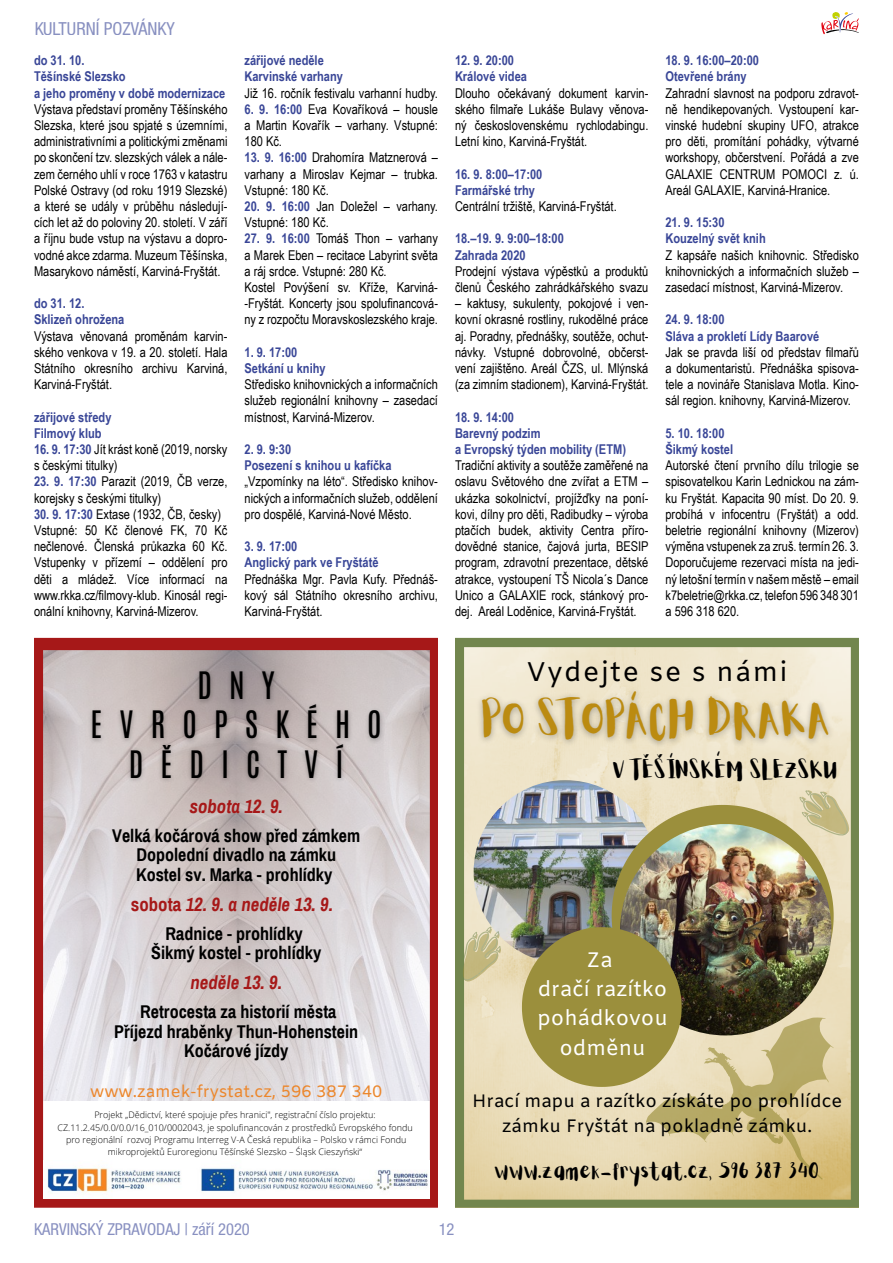
<style>
.page{position:relative;width:893px;height:1263px;background:#fff}
.page>*{position:absolute;margin:0;border:0;box-sizing:border-box;transform-origin:0 0}
.t1{font:40.35px "Aloja Extended";color:#bb8b11}
.t2{font:31.5px/39.3px "Antonio";letter-spacing:.54em;color:#000;text-align:center}
.t3{font:27px "Amiko";letter-spacing:.06em;color:#000}
.t4{font:21px/29.2px "Amiko";color:#fff;text-align:center}
.t5{font:21px "Aloja Extended";color:#000}
.t6{font:italic 700 18.75px "Archivo Narrow";color:#a61818}
.t7{font:700 18px/19.6px "Archivo Narrow";color:#000;text-align:center}
.t8{font:18px/24.8px "Amiko";color:#000;text-align:center}
.t9{font:18px "Aloja Extended";color:#000}
.t10{font:condensed 18px "Helvetica Neue LT Pro";color:#394697}
.t11{font:16.5px "Amiko";color:#ec872c}
.t12{font:condensed 16.5px "Helvetica Neue LT Pro";color:#394697}
.t13{font:13.5px/16.2px "Arial Narrow";color:#000;text-align:justify}
.t14{font:700 13.5px "Arial Narrow";color:#394697}
.t15{font:300 9px/12.5px "Open Sans";color:#000;text-align:center}
.s1{font-weight:700;color:#394697}
.s2{font-style:normal}
</style>
<div class="page">
<svg style="left:821px;top:12px;width:38px;height:22px"></svg>
<svg style="left:34px;top:638px;width:404px;height:570px;background:#d3c1c2"></svg>
<img style="left:44px;top:1160px;width:385px;height:38px">
<svg style="left:455px;top:638px;width:404px;height:570px;background:#d2cca6"></svg>
<img style="left:474px;top:780px;width:183px;height:184px;border-radius:92px">
<svg style="left:612px;top:805px;width:222px;height:122px;background:#b3aa77"></svg>
<img style="left:620px;top:824px;width:211px;height:211px;border-radius:106px">
<svg style="left:522px;top:927px;width:312px;height:252px;background:#ada16f"></svg>
<svg style="left:799px;top:790px;width:54px;height:48px;background:#d2c9a0"></svg>
<div style="left:473px;top:683px;width:364px;height:68px;background:#000;opacity:.33"></div>
<svg style="left:459px;top:927px;width:42px;height:57px;background:#c6c094"></svg>
<h3 class="t10" style="left:34px;top:18px;width:142px">KULTURNÍ POZVÁNKY</h3>
<p class="t14" style="left:34px;top:50px;width:52px">do 31. 10.</p>
<p class="t14" style="left:34px;top:66px;width:93px">Těšínské Slezsko</p>
<p class="t14" style="left:34px;top:83px;width:193px">a jeho proměny v době modernizace</p>
<p class="t13" style="left:34px;top:100px;width:195px">Výstava představí proměny Těšínského Slezska, které jsou spjaté s územními, administrativními a politickými změnami po skončení tzv. slezských válek a nále&shy;zem černého uhlí v roce 1763 v katastru Polské Ostravy (od roku 1919 Slezské) a které se udály v průběhu následují&shy;cích let až do poloviny 20. století. V září a říjnu bude vstup na výstavu a dopro&shy;vodné akce zdarma. Muzeum Těšínska, Masarykovo náměstí, Karviná-Fryštát.</p>
<p class="t14" style="left:34px;top:293px;width:52px">do 31. 12.</p>
<p class="t14" style="left:34px;top:309px;width:92px">Sklizeň ohrožena</p>
<p class="t13" style="left:34px;top:327px;width:195px">Výstava věnovaná proměnám karvin&shy;ského venkova v 19. a 20. století. Hala Státního okresního archivu Karviná, Karviná-Fryštát.</p>
<p class="t14" style="left:34px;top:407px;width:79px">zářijové středy</p>
<p class="t14" style="left:34px;top:423px;width:69px">Filmový klub</p>
<p class="t13" style="left:34px;top:441px;width:195px"><span class="s1">16. 9. 17:30</span> Jít krást koně (2019, norsky s českými titulky)</p>
<p class="t13" style="left:34px;top:473px;width:195px"><span class="s1">23. 9. 17:30</span> Parazit (2019, ČB verze, korejsky s českými titulky)</p>
<p class="t13" style="left:34px;top:505px;width:189px"><span class="s1">30. 9. 17:30</span> Extase (1932, ČB, česky)</p>
<p class="t13" style="left:34px;top:522px;width:195px">Vstupné: 50 Kč členové FK, 70 Kč nečlenové. Členská průkazka 60 Kč.<br>Vstupenky v přízemí – oddělení pro děti a mládež. Více informací na www.rkka.cz/filmovy-klub. Kinosál regi&shy;onální knihovny, Karviná-Mizerov.</p>
<p class="t14" style="left:244px;top:50px;width:81px">zářijové neděle</p>
<p class="t14" style="left:244px;top:66px;width:100px">Karvinské varhany</p>
<p class="t13" style="left:244px;top:84px;width:195px">Již 16. ročník festivalu varhanní hudby.</p>
<p class="t13" style="left:244px;top:100px;width:195px"><span class="s1">6. 9. 16:00</span> Eva Kovaříková – housle a Martin Kovařík – varhany. Vstupné:<br>180 Kč.</p>
<p class="t13" style="left:244px;top:149px;width:195px"><span class="s1">13. 9. 16:00</span> Drahomíra Matznerová – varhany a Miroslav Kejmar – trubka.<br>Vstupné: 180 Kč.</p>
<p class="t13" style="left:244px;top:198px;width:195px"><span class="s1">20. 9. 16:00</span> Jan Doležel – varhany.<br>Vstupné: 180 Kč.</p>
<p class="t13" style="left:244px;top:230px;width:195px"><span class="s1">27. 9. 16:00</span> Tomáš Thon – varhany a Marek Eben – recitace Labyrint světa a ráj srdce. Vstupné: 280 Kč.</p>
<p class="t13" style="left:244px;top:279px;width:195px">Kostel Povýšení sv. Kříže, Karviná--Fryštát. Koncerty jsou spolufinancová&shy;ny z rozpočtu Moravskoslezského kraje.</p>
<p class="t14" style="left:244px;top:342px;width:54px">1. 9. 17:00</p>
<p class="t14" style="left:244px;top:358px;width:83px">Setkání u knihy</p>
<p class="t13" style="left:244px;top:376px;width:195px">Středisko knihovnických a informačních služeb regionální knihovny – zasedací místnost, Karviná-Mizerov.</p>
<p class="t14" style="left:244px;top:439px;width:48px">2. 9. 9:30</p>
<p class="t14" style="left:244px;top:455px;width:149px">Posezení s knihou u kafíčka</p>
<p class="t13" style="left:244px;top:473px;width:195px">„Vzpomínky na léto“. Středisko knihov&shy;nických a informačních služeb, oddělení pro dospělé, Karviná-Nové Město.</p>
<p class="t14" style="left:244px;top:536px;width:54px">3. 9. 17:00</p>
<p class="t14" style="left:244px;top:552px;width:136px">Anglický park ve Fryštátě</p>
<p class="t13" style="left:244px;top:570px;width:195px">Přednáška Mgr. Pavla Kufy. Přednáš&shy;kový sál Státního okresního archivu, Karviná-Fryštát.</p>
<p class="t2" style="left:91px;top:666px;width:293px">DNY<br>EVROPSKÉHO<br>DĚDICTVÍ</p>
<p class="t6" style="left:190px;top:795px;width:95px">sobota 12. 9.</p>
<p class="t7" style="left:112px;top:826px;width:250px">Velká kočárová show před zámkem<br>Dopolední divadlo na zámku<br>Kostel sv. Marka - prohlídky</p>
<p class="t6" style="left:131px;top:893px;width:204px"><span class="s2">sobota</span> 12. 9. a neděle 13. 9.</p>
<p class="t7" style="left:151px;top:923px;width:172px">Radnice - prohlídky<br>Šikmý kostel - prohlídky</p>
<p class="t6" style="left:190px;top:971px;width:93px">neděle 13. 9.</p>
<p class="t7" style="left:114px;top:1002px;width:245px">Retrocesta za historií města<br>Příjezd hraběnky Thun-Hohenstein<br>Kočárové jízdy</p>
<p class="t11" style="left:90px;top:1082px;width:294px">www.zamek-frystat.cz, 596 387 340</p>
<p class="t15" style="left:57px;top:1108px;width:357px">Projekt „Dědictví, které spojuje přes hranici", registrační číslo projektu:<br>CZ.11.2.45/0.0/0.0/16_010/0002043, je spolufinancován z prostředků Evropského fondu pro regionální rozvoj Programu Interreg V-A Česká republika – Polsko v rámci Fondu mikroprojektů Euroregionu Těšínské Slezsko – Śląsk Cieszyński“</p>
<p class="t14" style="left:455px;top:50px;width:61px">12. 9. 20:00</p>
<p class="t14" style="left:455px;top:66px;width:73px">Králové videa</p>
<p class="t13" style="left:455px;top:84px;width:195px">Dlouho očekávaný dokument karvin&shy;ského filmaře Lukáše Bulavy věnova&shy;ný československému rychlodabingu.<br>Letní kino, Karviná-Fryštát.</p>
<p class="t14" style="left:455px;top:164px;width:89px">16. 9. 8:00–17:00</p>
<p class="t14" style="left:455px;top:180px;width:81px">Farmářské trhy</p>
<p class="t13" style="left:455px;top:198px;width:163px">Centrální tržiště, Karviná-Fryštát.</p>
<p class="t14" style="left:455px;top:228px;width:110px">18.–19. 9. 9:00–18:00</p>
<p class="t14" style="left:455px;top:245px;width:72px">Zahrada 2020</p>
<p class="t13" style="left:455px;top:262px;width:195px">Prodejní výstava výpěstků a produktů členů Českého zahrádkářského svazu</p>
<p class="t13" style="left:455px;top:295px;width:195px">– kaktusy, sukulenty, pokojové i ven&shy;kovní okrasné rostliny, rukodělné práce aj. Poradny, přednášky, soutěže, ochut&shy;návky. Vstupné dobrovolné, občerst&shy;vení zajištěno. Areál ČZS, ul. Mlýnská (za zimním stadionem), Karviná-Fryštát.</p>
<p class="t14" style="left:455px;top:407px;width:61px">18. 9. 14:00</p>
<p class="t14" style="left:455px;top:423px;width:87px">Barevný podzim</p>
<p class="t14" style="left:455px;top:439px;width:173px">a Evropský týden mobility (ETM)</p>
<p class="t13" style="left:455px;top:457px;width:195px">Tradiční aktivity a soutěže zaměřené na oslavu Světového dne zvířat a ETM – ukázka sokolnictví, projížďky na poní&shy;kovi, dílny pro děti, Radibudky – výroba ptačích budek, aktivity Centra příro&shy;dovědné stanice, čajová jurta, BESIP program, zdravotní prezentace, dětské atrakce, vystoupení TŠ Nicola´s Dance Unico a GALAXIE rock, stánkový pro&shy;dej. Areál Loděnice, Karviná-Fryštát.</p>
<p class="t14" style="left:665px;top:50px;width:95px">18. 9. 16:00–20:00</p>
<p class="t14" style="left:665px;top:66px;width:83px">Otevřené brány</p>
<p class="t13" style="left:665px;top:84px;width:195px">Zahradní slavnost na podporu zdravot&shy;ně hendikepovaných. Vystoupení kar&shy;vinské hudební skupiny UFO, atrakce pro děti, promítání pohádky, výtvarné workshopy, občerstvení. Pořádá a zve GALAXIE CENTRUM POMOCI z. ú.<br>Areál GALAXIE, Karviná-Hranice.</p>
<p class="t14" style="left:665px;top:212px;width:61px">21. 9. 15:30</p>
<p class="t14" style="left:665px;top:228px;width:102px">Kouzelný svět knih</p>
<p class="t13" style="left:665px;top:246px;width:195px">Z kapsáře našich knihovnic. Středisko knihovnických a informačních služeb – zasedací místnost, Karviná-Mizerov.</p>
<p class="t14" style="left:665px;top:309px;width:61px">24. 9. 18:00</p>
<p class="t14" style="left:665px;top:326px;width:155px">Sláva a prokletí Lídy Baarové</p>
<p class="t13" style="left:665px;top:343px;width:195px">Jak se pravda liší od představ filmařů a dokumentaristů. Přednáška spisova&shy;tele a novináře Stanislava Motla. Kino&shy;sál region. knihovny, Karviná-Mizerov.</p>
<p class="t14" style="left:665px;top:423px;width:61px">5. 10. 18:00</p>
<p class="t14" style="left:665px;top:439px;width:69px">Šikmý kostel</p>
<p class="t13" style="left:665px;top:457px;width:195px">Autorské čtení prvního dílu trilogie se spisovatelkou Karin Lednickou na zám&shy;ku Fryštát. Kapacita 90 míst. Do 20. 9. probíhá v infocentru (Fryštát) a odd. beletrie regionální knihovny (Mizerov) výměna vstupenek za zruš. termín 26. 3.<br>Doporučujeme rezervaci místa na jedi&shy;ný letošní termín v našem městě – email k7beletrie@rkka.cz, telefon 596 348 301 a 596 318 620.</p>
<p class="t3" style="left:527px;top:656px;width:262px">Vydejte se s námi</p>
<p class="t1" style="left:482px;top:697px;width:351px">PO STOPÁCH DRAKA</p>
<p class="t5" style="left:613px;top:758px;width:227px">V TĚŠÍNSKÉM SLEZSKU</p>
<p class="t4" style="left:537px;top:946px;width:132px">Za<br>dračí razítko pohádkovou odměnu</p>
<p class="t8" style="left:472px;top:1090px;width:372px">Hrací mapu a razítko získáte po prohlídce zámku Fryštát na pokladně zámku.</p>
<p class="t9" style="left:495px;top:1161px;width:327px">www.zamek-frystat.cz, 596 387 340</p>
<p class="t12" style="left:34px;top:1220px;width:217px">KARVINSKÝ ZPRAVODAJ | září 2020</p>
<p class="t12" style="left:439px;top:1220px;width:17px">12</p>
</div>
